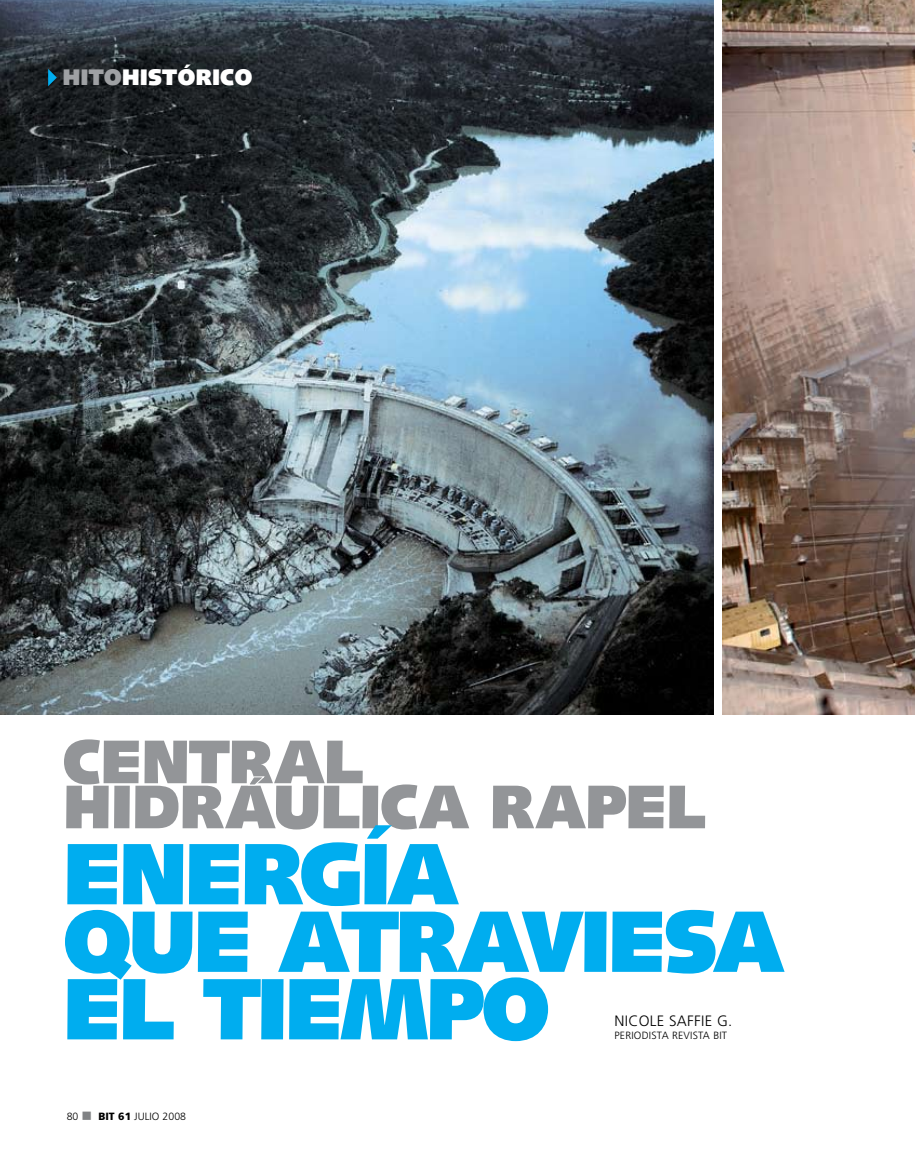
<style>
.page{position:relative;width:915px;height:1170px;background:#fff}
.page>*{position:absolute;margin:0;border:0;box-sizing:border-box;transform-origin:0 0}
.t1{font:900 87px/67.5px "Syntax";letter-spacing:-.025em;color:#00adef}
.t2{font:900 61.5px/45px "Syntax";letter-spacing:-.005em;color:#939598}
.t3{font:900 22.5px "Syntax";letter-spacing:.02em;color:#fff}
.t4{font:300 15px "Frutiger";letter-spacing:.02em;color:#000}
.t5{font:300 10.5px "Frutiger";letter-spacing:.02em;color:#000}
.s1{color:#9fa1a4}
.s2{color:#808284}
.s3{font-weight:900}
</style>
<div class="page">
<img style="left:0;top:0;width:713px;height:714px">
<img style="left:722px;top:0;width:192px;height:714px">
<svg style="left:48px;top:69px;width:9px;height:17px"></svg>
<svg style="left:250px;top:777px;width:12px;height:8px"></svg>
<h3 class="t3" style="left:63px;top:64px;width:190px"><span class="s1">HITO</span>HISTÓRICO</h3>
<h2 class="t2" style="left:63px;top:739px;width:645px">CENTRAL<br>HIDRAULICA RAPEL</h2>
<h1 class="t1" style="left:63px;top:840px;width:722px">ENERGÍA<br>QUE ATRAVIESA<br>EL TIEMPO</h1>
<h3 class="t4" style="left:614px;top:1011px;width:119px">NICOLE SAFFIE G.</h3>
<p class="t5" style="left:614px;top:1029px;width:114px">PERIODISTA REVISTA BIT</p>
<p class="t5" style="left:67px;top:1110px;width:121px">80 <span class="s2">■</span> <span class="s3">BIT 61</span> JULIO 2008</p>
</div>
